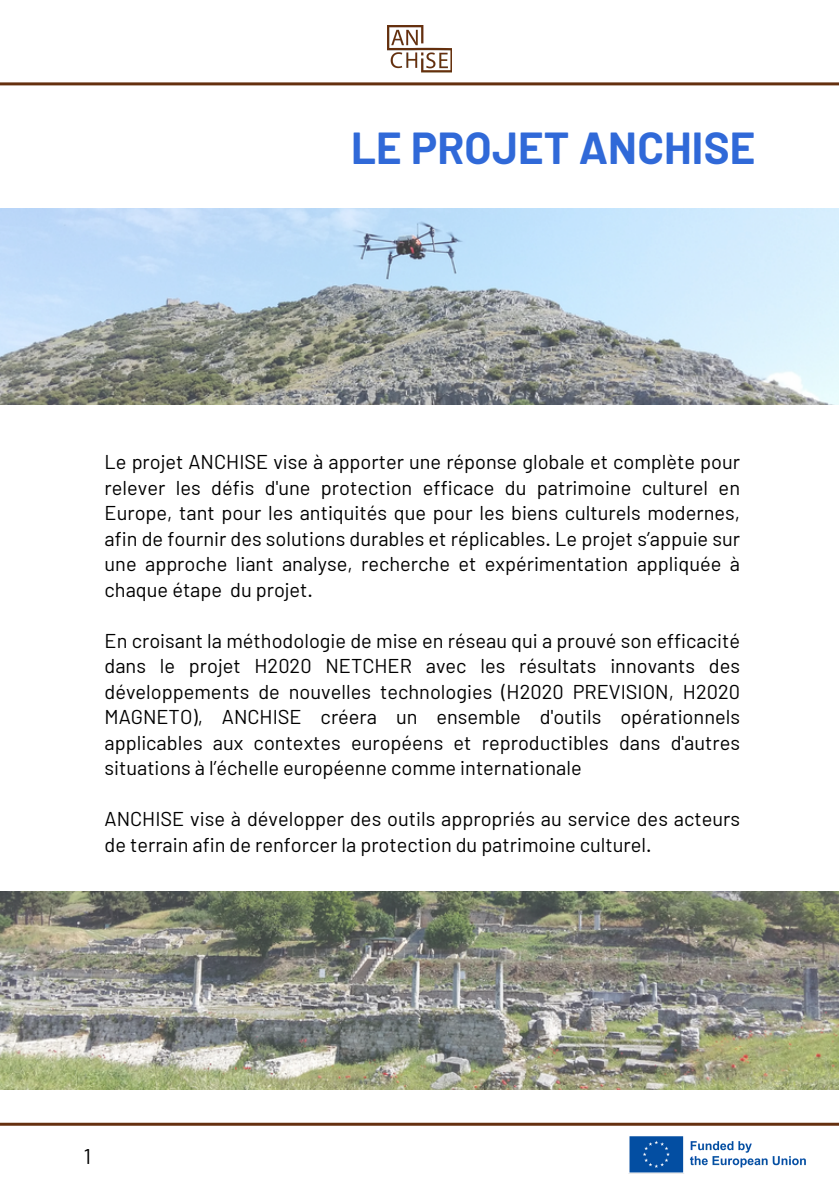
<style>
.page{position:relative;width:839px;height:1191px;background:#fff}
.page>*{position:absolute;margin:0;border:0;box-sizing:border-box;transform-origin:0 0}
.t1{font:700 43.8px "Barlow";letter-spacing:.005em;color:#3069d8}
.t2{font:21.2px "Barlow";color:#000}
.t3{font:20px/25.6px "Barlow";color:#000;text-align:justify}
</style>
<div class="page">
<img style="left:387px;top:25px;width:65px;height:48px">
<hr style="left:0;top:82px;width:838px;height:3px;background:#65300f">
<img style="left:0;top:208px;width:838px;height:197px">
<img style="left:0;top:891px;width:838px;height:198px">
<hr style="left:0;top:1123px;width:838px;height:3px;background:#65300f">
<img style="left:628px;top:1136px;width:178px;height:38px">
<p class="t1" style="left:351px;top:120px;width:406px">LE PROJET ANCHISE</p>
<p class="t3" style="left:105px;top:449px;width:637px">Le projet ANCHISE vise à apporter une réponse globale et complète pour relever les défis d'une protection efficace du patrimoine culturel en Europe, tant pour les antiquités que pour les biens culturels modernes, afin de fournir des solutions durables et réplicables. Le projet s’appuie sur une approche liant analyse, recherche et expérimentation appliquée à chaque étape du projet.</p>
<p class="t3" style="left:105px;top:627px;width:637px">En croisant la méthodologie de mise en réseau qui a prouvé son efficacité dans le projet H2020 NETCHER avec les résultats innovants des développements de nouvelles technologies (H2020 PREVISION, H2020<br>MAGNETO), ANCHISE créera un ensemble d'outils opérationnels applicables aux contextes européens et reproductibles dans d'autres situations à l’échelle européenne comme internationale</p>
<p class="t3" style="left:105px;top:806px;width:637px">ANCHISE vise à développer des outils appropriés au service des acteurs de terrain afin de renforcer la protection du patrimoine culturel.</p>
<p class="t2" style="left:84px;top:1143px;width:9px">1</p>
</div>
